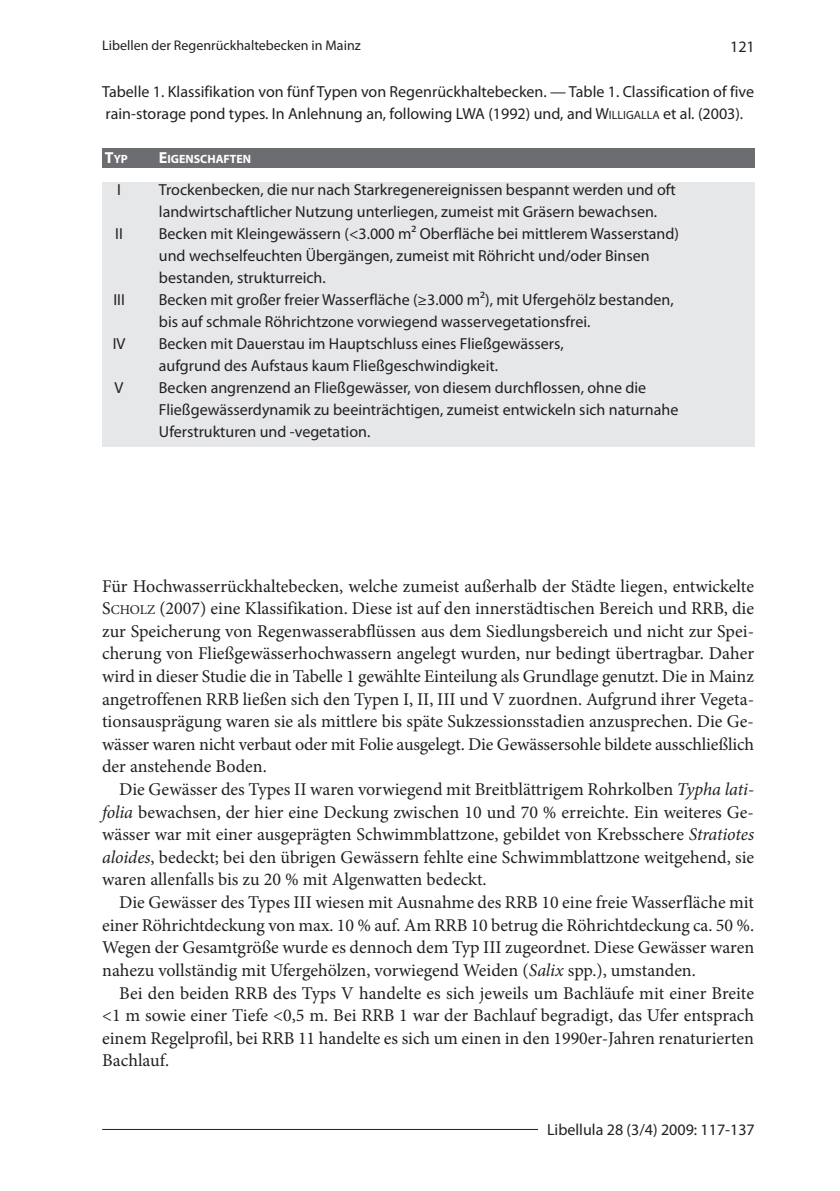
<style>
.page{position:relative;width:840px;height:1191px;background:#fff}
.page>*{position:absolute;margin:0;border:0;box-sizing:border-box;transform-origin:0 0}
.t1{font:18px/22.6px "Minion Pro";color:#231f20;text-align:justify}
.t2{font:16px/22px "Myriad Pro";color:#231f20}
.t3{font:14px "Myriad Pro";color:#231f20}
.t4{font:700 12px "Myriad Pro";color:#fff}
.s1{font-size:12px}
.s2{font-size:16px}
.s3{font-size:13.6px}
.s4{font-style:italic}
</style>
<div class="page">
<hr style="left:102px;top:1129px;width:435px;height:1px;background:#231f20">
<div style="left:102px;top:182px;width:652px;height:264px;background:#e6e7e9"></div>
<div style="left:102px;top:148px;width:652px;height:20px;background:#6c6d70"></div>
<p class="t3" style="left:102px;top:40px;width:260px">Libellen der Regenrückhaltebecken in Mainz</p>
<p class="t2" style="left:729px;top:37px;width:26px">121</p>
<p class="t2" style="left:102px;top:82px;width:653px">Tabelle 1. Klassifikation von fünf Typen von Regenrückhaltebecken. — Table 1. Classification of five rain-storage pond types. In Anlehnung an, following LWA (1992) und, and W<span class="s1">ILLIGALLA</span> et al. (2003).</p>
<p class="t4" style="left:105px;top:152px;width:24px"><span class="s2">T</span>YP</p>
<p class="t4" style="left:159px;top:152px;width:94px"><span class="s2">E</span>IGENSCHAFTEN</p>
<p class="t2" style="left:117px;top:180px;width:5px">I</p>
<p class="t2" style="left:159px;top:180px;width:518px">Trockenbecken, die nur nach Starkregenereignissen bespannt werden und oft landwirtschaftlicher Nutzung unterliegen, zumeist mit Gräsern bewachsen.</p>
<p class="t2" style="left:115px;top:224px;width:9px">II</p>
<p class="t2" style="left:159px;top:224px;width:521px">Becken mit Kleingewässern (&lt;3.000 m² Oberfläche bei mittlerem Wasserstand) und wechselfeuchten Übergängen, zumeist mit Röhricht und/oder Binsen bestanden, strukturreich.</p>
<p class="t2" style="left:113px;top:290px;width:13px">III</p>
<p class="t2" style="left:159px;top:290px;width:516px">Becken mit großer freier Wasserfläche (≥3.000 m²), mit Ufergehölz bestanden, bis auf schmale Röhrichtzone vorwiegend wasservegetationsfrei.</p>
<p class="t2" style="left:113px;top:334px;width:14px">IV</p>
<p class="t2" style="left:159px;top:334px;width:406px">Becken mit Dauerstau im Hauptschluss eines Fließgewässers, aufgrund des Aufstaus kaum Fließgeschwindigkeit.</p>
<p class="t2" style="left:115px;top:378px;width:10px">V</p>
<p class="t2" style="left:159px;top:378px;width:520px">Becken angrenzend an Fließgewässer, von diesem durchflossen, ohne die<br>Fließgewässerdynamik zu beeinträchtigen, zumeist entwickeln sich naturnahe<br>Uferstrukturen und -vegetation.</p>
<p class="t1" style="left:102px;top:576px;width:653px">Für Hochwasserrückhaltebecken, welche zumeist außerhalb der Städte liegen, entwickelte S<span class="s3">CHOLZ</span> (2007) eine Klassifikation. Diese ist auf den innerstädtischen Bereich und RRB, die zur Speicherung von Regenwasserabflüssen aus dem Siedlungsbereich und nicht zur Spei&shy;cherung von Fließgewässerhochwassern angelegt wurden, nur bedingt übertragbar. Daher wird in dieser Studie die in Tabelle 1 gewählte Einteilung als Grundlage genutzt. Die in Mainz angetroffenen RRB ließen sich den Typen I, II, III und V zuordnen. Aufgrund ihrer Vegeta&shy;tionsausprägung waren sie als mittlere bis späte Sukzessionsstadien anzusprechen. Die Ge&shy;wässer waren nicht verbaut oder mit Folie ausgelegt. Die Gewässersohle bildete ausschließlich der anstehende Boden.</p>
<p class="t1" style="left:102px;top:779px;width:653px;text-indent:17px">Die Gewässer des Types II waren vorwiegend mit Breitblättrigem Rohrkolben <span class="s4">Typha lati&shy;folia</span> bewachsen, der hier eine Deckung zwischen 10 und 70 % erreichte. Ein weiteres Ge&shy;wässer war mit einer ausgeprägten Schwimmblattzone, gebildet von Krebsschere <span class="s4">Stratiotes aloides</span>, bedeckt; bei den übrigen Gewässern fehlte eine Schwimmblattzone weitgehend, sie waren allenfalls bis zu 20 % mit Algenwatten bedeckt.</p>
<p class="t1" style="left:102px;top:892px;width:653px;text-indent:17px">Die Gewässer des Types III wiesen mit Ausnahme des RRB 10 eine freie Wasserfläche mit einer Röhrichtdeckung von max. 10 % auf. Am RRB 10 betrug die Röhrichtdeckung ca. 50 %.<br>Wegen der Gesamtgröße wurde es dennoch dem Typ III zugeordnet. Diese Gewässer waren nahezu vollständig mit Ufergehölzen, vorwiegend Weiden (<span class="s4">Salix</span> spp.), umstanden.</p>
<p class="t1" style="left:102px;top:983px;width:653px;text-indent:17px">Bei den beiden RRB des Typs V handelte es sich jeweils um Bachläufe mit einer Breite &lt;1 m sowie einer Tiefe &lt;0,5 m. Bei RRB 1 war der Bachlauf begradigt, das Ufer entsprach einem Regelprofil, bei RRB 11 handelte es sich um einen in den 1990er-Jahren renaturierten Bachlauf.</p>
<p class="t2" style="left:546px;top:1120px;width:209px">Libellula 28 (3/4) 2009: 117-137</p>
</div>
